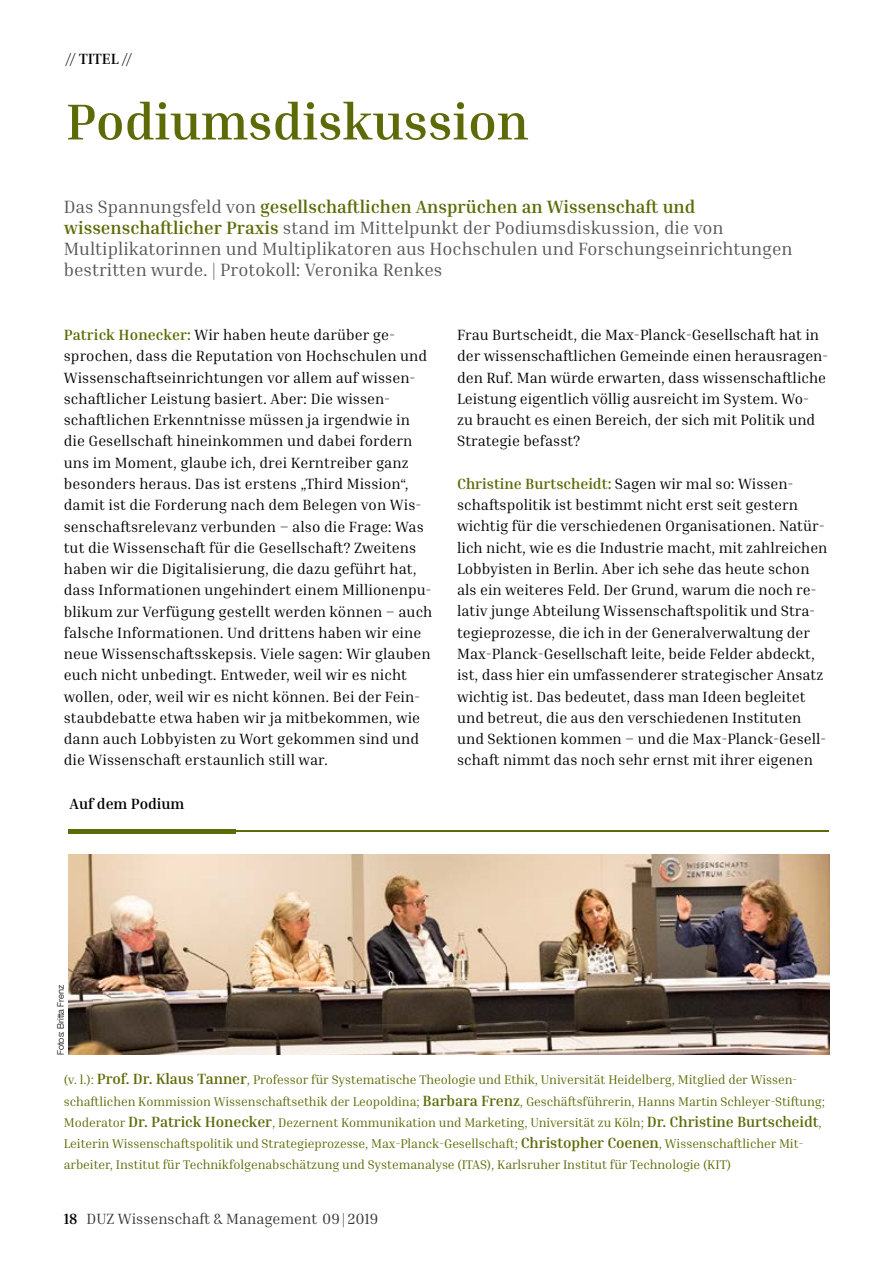
<style>
.page{position:relative;width:893px;height:1263px;background:#fff}
.page>*{position:absolute;margin:0;border:0;box-sizing:border-box;transform-origin:0 0}
.t1{font:700 51px "Inria Serif";color:#5e6a07}
.t2{font:18px/21.3px "Inria Serif";color:#565656}
.t3{font:15px/21.3px "Inria Serif";color:#000}
.t4{font:15px "Inria Serif";color:#383837}
.t5{font:700 15px "Inria Serif";color:#000}
.t6{font:12.75px/21.3px "Inria Serif";letter-spacing:-.005em;color:#5e6a07}
.t7{font:9px "Olnova";color:#000}
.s1{font-weight:700;color:#5e6a07}
.s2{font-weight:700;font-size:15px}
.s3{font-weight:700;color:#000}
</style>
<div class="page">
<img style="left:68px;top:855px;width:761px;height:199px">
<hr style="left:68px;top:829px;width:168px;height:4px;background:#5e6a07">
<hr style="left:236px;top:831px;width:593px;height:1px;background:#5e6a07">
<p class="t5" style="left:66px;top:49px;width:68px">// TITEL //</p>
<h1 class="t1" style="left:66px;top:90px;width:464px">Podiumsdiskussion</h1>
<p class="t2" style="left:64px;top:195px;width:730px">Das Spannungsfeld von <span class="s1">gesellschaftlichen Ansprüchen an Wissenschaft und wissenschaftlicher Praxis</span> stand im Mittelpunkt der Podiumsdiskussion, die von Multiplikatorinnen und Multiplikatoren aus Hochschulen und Forschungseinrichtungen bestritten wurde. | Protokoll: Veronika Renkes</p>
<p class="t3" style="left:64px;top:324px;width:370px"><span class="s1">Patrick Honecker:</span> Wir haben heute darüber ge&shy;sprochen, dass die Reputation von Hochschulen und Wissenschaftseinrichtungen vor allem auf wissen&shy;schaftlicher Leistung basiert. Aber: Die wissen&shy;schaftlichen Erkenntnisse müssen ja irgendwie in die Gesellschaft hineinkommen und dabei fordern uns im Moment, glaube ich, drei Kerntreiber ganz besonders heraus. Das ist erstens „Third Mission“, damit ist die Forderung nach dem Belegen von Wis&shy;senschaftsrelevanz verbunden – also die Frage: Was tut die Wissenschaft für die Gesellschaft? Zweitens haben wir die Digitalisierung, die dazu geführt hat, dass Informationen ungehindert einem Millionenpu&shy;blikum zur Verfügung gestellt werden können – auch falsche Informationen. Und drittens haben wir eine neue Wissenschaftsskepsis. Viele sagen: Wir glauben euch nicht unbedingt. Entweder, weil wir es nicht wollen, oder, weil wir es nicht können. Bei der Fein&shy;staubdebatte etwa haben wir ja mitbekommen, wie dann auch Lobbyisten zu Wort gekommen sind und die Wissenschaft erstaunlich still war.</p>
<p class="t3" style="left:457px;top:324px;width:373px">Frau Burtscheidt, die Max-Planck-Gesellschaft hat in der wissenschaftlichen Gemeinde einen herausragen&shy;den Ruf. Man würde erwarten, dass wissenschaftliche Leistung eigentlich völlig ausreicht im System. Wo&shy;zu braucht es einen Bereich, der sich mit Politik und Strategie befasst?</p>
<p class="t3" style="left:457px;top:473px;width:372px"><span class="s1">Christine Burtscheidt:</span> Sagen wir mal so: Wissen&shy;schaftspolitik ist bestimmt nicht erst seit gestern wichtig für die verschiedenen Organisationen. Natür&shy;lich nicht, wie es die Industrie macht, mit zahlreichen Lobbyisten in Berlin. Aber ich sehe das heute schon als ein weiteres Feld. Der Grund, warum die noch re&shy;lativ junge Abteilung Wissenschaftspolitik und Stra&shy;tegieprozesse, die ich in der Generalverwaltung der Max-Planck-Gesellschaft leite, beide Felder abdeckt, ist, dass hier ein umfassenderer strategischer Ansatz wichtig ist. Das bedeutet, dass man Ideen begleitet und betreut, die aus den verschiedenen Instituten und Sektionen kommen – und die Max-Planck-Gesell&shy;schaft nimmt das noch sehr ernst mit ihrer eigenen</p>
<p class="t5" style="left:69px;top:794px;width:116px">Auf dem Podium</p>
<p class="t7" style="left:55px;top:1054px;width:71px;rotate:-90deg">Fotos: Britta Frenz</p>
<p class="t6" style="left:64px;top:1069px;width:763px">(v. l.): <span class="s2">Prof. Dr. Klaus Tanner</span>, Professor für Systematische Theologie und Ethik, Universität Heidelberg, Mitglied der Wissen&shy;schaftlichen Kommission Wissenschaftsethik der Leopoldina; <span class="s2">Barbara Frenz</span>, Geschäftsführerin, Hanns Martin Schleyer-Stiftung; Moderator <span class="s2">Dr. Patrick Honecker</span>, Dezernent Kommunikation und Marketing, Universität zu Köln; <span class="s2">Dr. Christine Burtscheidt</span>, Leiterin Wissenschaftspolitik und Strategieprozesse, Max-Planck-Gesellschaft; <span class="s2">Christopher Coenen</span>, Wissenschaftlicher Mit&shy;arbeiter, Institut für Technikfolgenabschätzung und Systemanalyse (ITAS), Karlsruher Institut für Technologie (KIT)</p>
<p class="t4" style="left:64px;top:1209px;width:316px"><span class="s3">18</span> DUZ Wissenschaft &amp; Management 09|2019</p>
</div>
